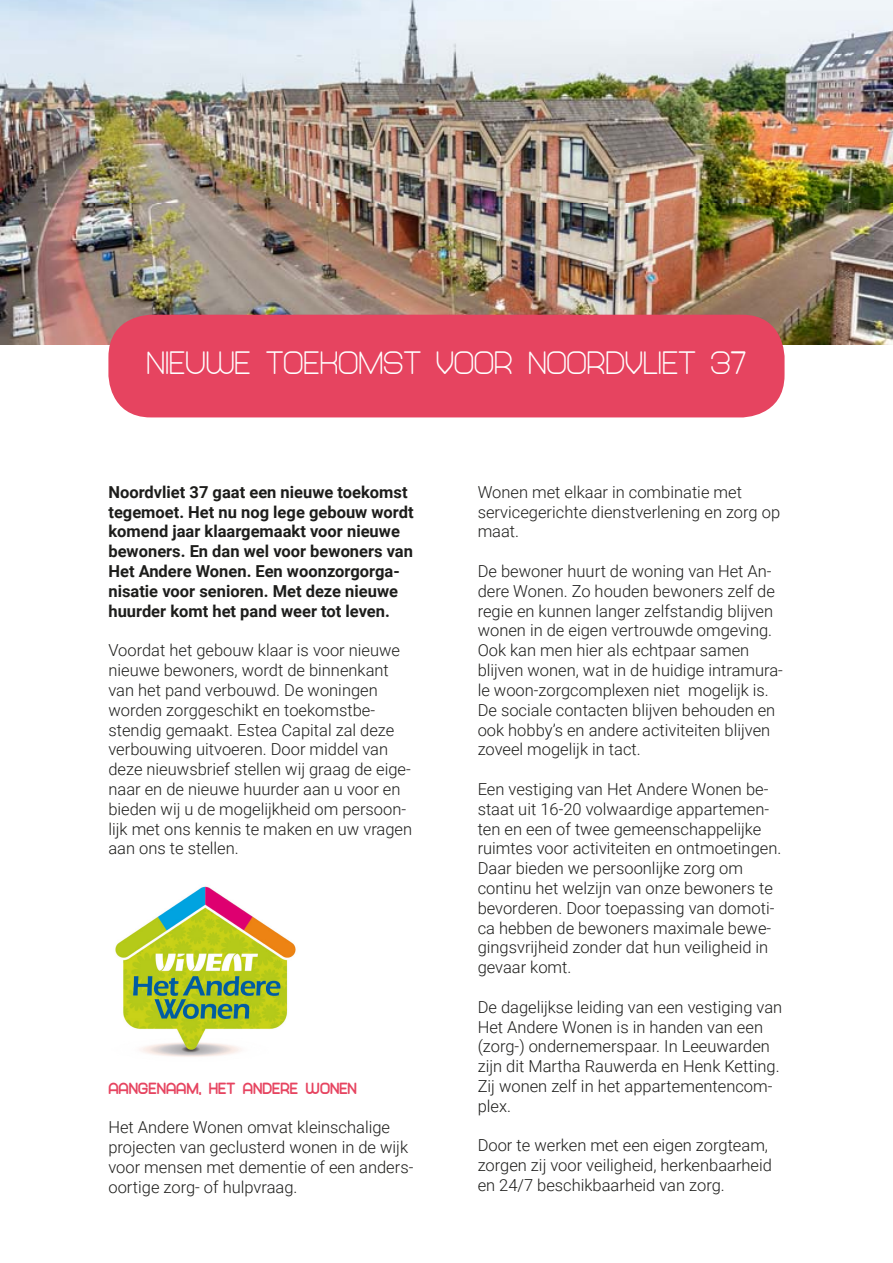
<style>
.page{position:relative;width:893px;height:1263px;background:#fff}
.page>*{position:absolute;margin:0;border:0;box-sizing:border-box;transform-origin:0 0}
.t1{font:700 33px "Abandoned";color:#fff}
.t2{font:300 16.5px/19.8px "Roboto";color:#1d1d1b}
.t3{font:700 16.5px/19.8px "Roboto";color:#1d1d1b}
.t4{font:900 16.5px "Abandoned";color:#e64460}
</style>
<div class="page">
<img style="left:0;top:0;width:893px;height:344px">
<div style="left:108px;top:315px;width:676px;height:102px;background:#e64460;border-radius:43px"></div>
<img style="left:115px;top:886px;width:181px;height:171px">
<p class="t1" style="left:146px;top:343px;width:602px">NIEUWE TOEKOMST VOOR NOORDVLIET 37</p>
<p class="t3" style="left:108px;top:481px;width:307px">Noordvliet 37 gaat een nieuwe toekomst tegemoet. Het nu nog lege gebouw wordt komend jaar klaargemaakt voor nieuwe bewoners. En dan wel voor bewoners van Het Andere Wonen. Een woonzorgorga&shy;nisatie voor senioren. Met deze nieuwe huurder komt het pand weer tot leven.</p>
<p class="t2" style="left:108px;top:640px;width:305px">Voordat het gebouw klaar is voor nieuwe nieuwe bewoners, wordt de binnenkant van het pand verbouwd. De woningen worden zorggeschikt en toekomstbe&shy;stendig gemaakt. Estea Capital zal deze verbouwing uitvoeren. Door middel van deze nieuwsbrief stellen wij graag de eige&shy;naar en de nieuwe huurder aan u voor en bieden wij u de mogelijkheid om persoon&shy;lijk met ons kennis te maken en uw vragen aan ons te stellen.</p>
<p class="t4" style="left:108px;top:1078px;width:250px">AANGENAAM, HET ANDERE WONEN</p>
<p class="t2" style="left:108px;top:1117px;width:306px">Het Andere Wonen omvat kleinschalige projecten van geclusterd wonen in de wijk voor mensen met dementie of een anders&shy;oortige zorg- of hulpvraag.</p>
<p class="t2" style="left:478px;top:481px;width:304px">Wonen met elkaar in combinatie met servicegerichte dienstverlening en zorg op maat.</p>
<p class="t2" style="left:478px;top:561px;width:307px">De bewoner huurt de woning van Het An&shy;dere Wonen. Zo houden bewoners zelf de regie en kunnen langer zelfstandig blijven wonen in de eigen vertrouwde omgeving.<br>Ook kan men hier als echtpaar samen blijven wonen, wat in de huidige intramura&shy;le woon-zorgcomplexen niet mogelijk is.<br>De sociale contacten blijven behouden en ook hobby’s en andere activiteiten blijven zoveel mogelijk in tact.</p>
<p class="t2" style="left:478px;top:778px;width:305px">Een vestiging van Het Andere Wonen be&shy;staat uit 16-20 volwaardige appartemen&shy;ten en een of twee gemeenschappelijke ruimtes voor activiteiten en ontmoetingen.<br>Daar bieden we persoonlijke zorg om continu het welzijn van onze bewoners te bevorderen. Door toepassing van domoti&shy;ca hebben de bewoners maximale bewe&shy;gingsvrijheid zonder dat hun veiligheid in gevaar komt.</p>
<p class="t2" style="left:478px;top:996px;width:306px">De dagelijkse leiding van een vestiging van Het Andere Wonen is in handen van een (zorg-) ondernemerspaar. In Leeuwarden zijn dit Martha Rauwerda en Henk Ketting.<br>Zij wonen zelf in het appartementencom&shy;plex.</p>
<p class="t2" style="left:478px;top:1135px;width:296px">Door te werken met een eigen zorgteam, zorgen zij voor veiligheid, herkenbaarheid en 24/7 beschikbaarheid van zorg.</p>
</div>
